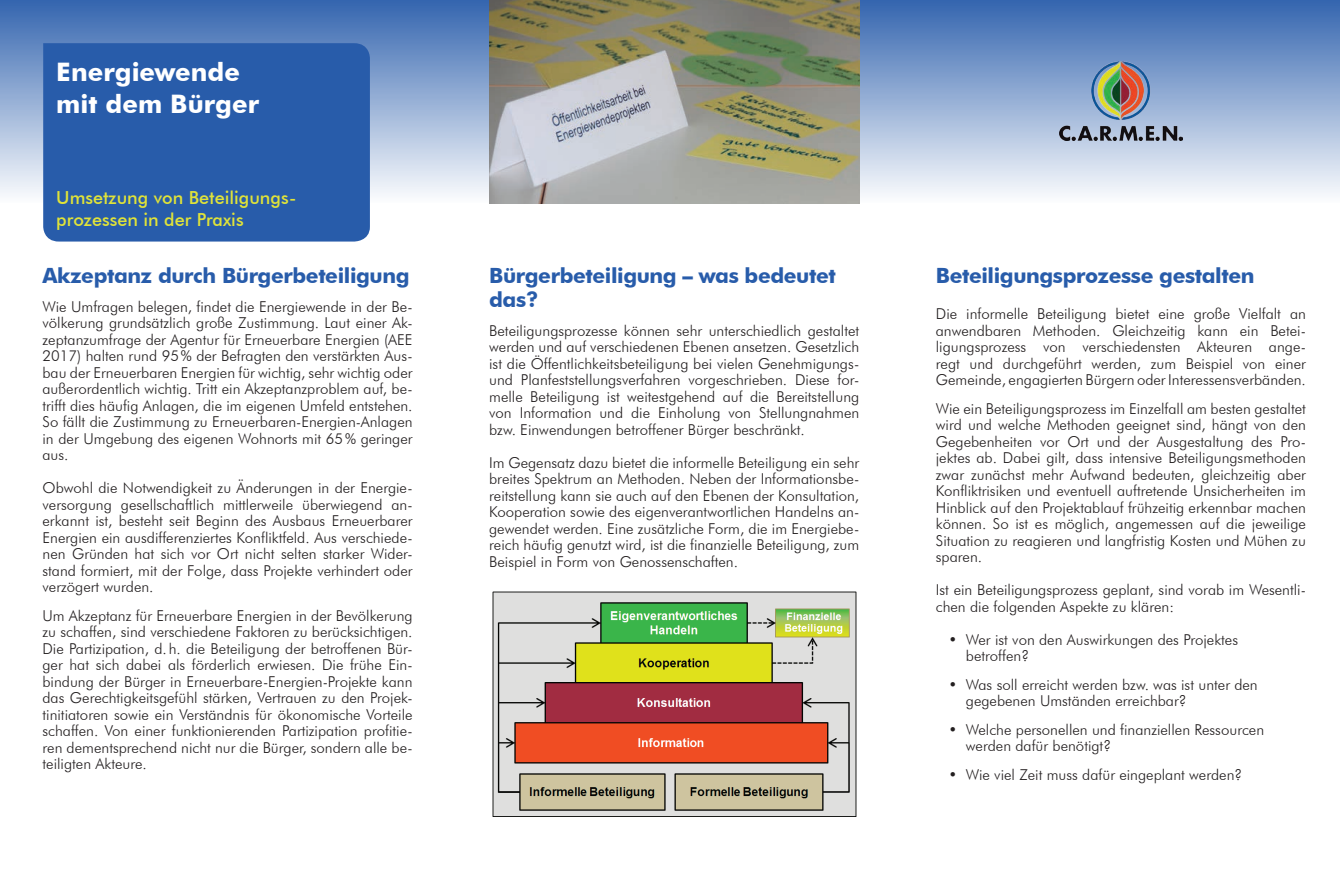
<style>
.page{position:relative;width:1340px;height:893px;background:#fff}
.page>*{position:absolute;margin:0;border:0;box-sizing:border-box;transform-origin:0 0}
.t1{font:700 25.5px/31.5px "Futura BT";color:#fff}
.t2{font:700 21px/24px "Futura BT";letter-spacing:-.02em;color:#285caa}
.t3{font:500 18px/21.6px "Futura BT";color:#e0e339}
.t4{font:300 15px/16.5px "Futura BT";color:#231f20;text-align:justify}
</style>
<div class="page">
<div style="left:0;top:0;width:1339px;height:203px;background:linear-gradient(to bottom,#3465af,#fcfdfe)"></div>
<img style="left:1059px;top:61px;width:123px;height:80px">
<img style="left:492px;top:591px;width:365px;height:226px">
<img style="left:489px;top:0;width:370px;height:203px">
<div style="left:43px;top:43px;width:327px;height:199px;background:#285caa"></div>
<h1 class="t1" style="left:56px;top:56px;width:204px">Energiewende mit dem Bürger</h1>
<p class="t3" style="left:56px;top:187px;width:241px">Umsetzung von Beteiligungs&shy;prozessen in der Praxis</p>
<h2 class="t2" style="left:43px;top:263px;width:368px">Akzeptanz durch Bürgerbeteiligung</h2>
<p class="t4" style="left:43px;top:298px;width:371px">Wie Umfragen belegen, findet die Energiewende in der Be&shy;völkerung grundsätzlich große Zustimmung. Laut einer Ak&shy;zeptanzumfrage der Agentur für Erneuerbare Energien (AEE 2017) halten rund 95% der Befragten den verstärkten Aus&shy;bau der Erneuerbaren Energien für wichtig, sehr wichtig oder außerordentlich wichtig. Tritt ein Akzeptanzproblem auf, be&shy;trifft dies häufig Anlagen, die im eigenen Umfeld entstehen.<br>So fällt die Zustimmung zu Erneuerbaren-Energien-Anlagen in der Umgebung des eigenen Wohnorts mit 65% geringer aus.</p>
<p class="t4" style="left:43px;top:479px;width:371px">Obwohl die Notwendigkeit zu Änderungen in der Energie&shy;versorgung gesellschaftlich mittlerweile überwiegend an&shy;erkannt ist, besteht seit Beginn des Ausbaus Erneuerbarer Energien ein ausdifferenziertes Konfliktfeld. Aus verschiede&shy;nen Gründen hat sich vor Ort nicht selten starker Wider&shy;stand formiert, mit der Folge, dass Projekte verhindert oder verzögert wurden.</p>
<p class="t4" style="left:43px;top:607px;width:371px">Um Akzeptanz für Erneuerbare Energien in der Bevölkerung zu schaffen, sind verschiedene Faktoren zu berücksichtigen.<br>Die Partizipation, d.h. die Beteiligung der betroffenen Bür&shy;ger hat sich dabei als förderlich erwiesen. Die frühe Ein&shy;bindung der Bürger in Erneuerbare-Energien-Projekte kann das Gerechtigkeitsgefühl stärken, Vertrauen zu den Projek&shy;tinitiatoren sowie ein Verständnis für ökonomische Vorteile schaffen. Von einer funktionierenden Partizipation profitie&shy;ren dementsprechend nicht nur die Bürger, sondern alle be&shy;teiligten Akteure.</p>
<h2 class="t2" style="left:489px;top:263px;width:348px">Bürgerbeteiligung – was bedeutet das?</h2>
<p class="t4" style="left:489px;top:322px;width:371px">Beteiligungsprozesse können sehr unterschiedlich gestaltet werden und auf verschiedenen Ebenen ansetzen. Gesetzlich ist die Öffentlichkeitsbeteiligung bei vielen Genehmigungs&shy;und Planfeststellungsverfahren vorgeschrieben. Diese for&shy;melle Beteiligung ist weitestgehend auf die Bereitstellung von Information und die Einholung von Stellungnahmen bzw. Einwendungen betroffener Bürger beschränkt.</p>
<p class="t4" style="left:489px;top:454px;width:371px">Im Gegensatz dazu bietet die informelle Beteiligung ein sehr breites Spektrum an Methoden. Neben der Informationsbe&shy;reitstellung kann sie auch auf den Ebenen der Konsultation, Kooperation sowie des eigenverantwortlichen Handelns an&shy;gewendet werden. Eine zusätzliche Form, die im Energiebe&shy;reich häufig genutzt wird, ist die finanzielle Beteiligung, zum Beispiel in Form von Genossenschaften.</p>
<h2 class="t2" style="left:935px;top:263px;width:320px">Beteiligungsprozesse gestalten</h2>
<p class="t4" style="left:935px;top:305px;width:371px">Die informelle Beteiligung bietet eine große Vielfalt an anwendbaren Methoden. Gleichzeitig kann ein Betei&shy;ligungsprozess von verschiedensten Akteuren ange&shy;regt und durchgeführt werden, zum Beispiel von einer Gemeinde, engagierten Bürgern oder Interessensverbänden.</p>
<p class="t4" style="left:935px;top:400px;width:371px">Wie ein Beteiligungsprozess im Einzelfall am besten gestaltet wird und welche Methoden geeignet sind, hängt von den Gegebenheiten vor Ort und der Ausgestaltung des Pro&shy;jektes ab. Dabei gilt, dass intensive Beteiligungsmethoden zwar zunächst mehr Aufwand bedeuten, gleichzeitig aber Konfliktrisiken und eventuell auftretende Unsicherheiten im Hinblick auf den Projektablauf frühzeitig erkennbar machen können. So ist es möglich, angemessen auf die jeweilige Situation zu reagieren und langfristig Kosten und Mühen zu sparen.</p>
<p class="t4" style="left:935px;top:581px;width:371px">Ist ein Beteiligungsprozess geplant, sind vorab im Wesentli&shy;chen die folgenden Aspekte zu klären:</p>
<p class="t4" style="left:965px;top:631px;width:274px;text-indent:-17px">• Wer ist von den Auswirkungen des Projektes betroffen?</p>
<p class="t4" style="left:965px;top:676px;width:293px;text-indent:-17px">• Was soll erreicht werden bzw. was ist unter den gegebenen Umständen erreichbar?</p>
<p class="t4" style="left:965px;top:721px;width:300px;text-indent:-17px">• Welche personellen und finanziellen Ressourcen werden dafür benötigt?</p>
<p class="t4" style="left:948px;top:766px;width:295px">• Wie viel Zeit muss dafür eingeplant werden?</p>
</div>
